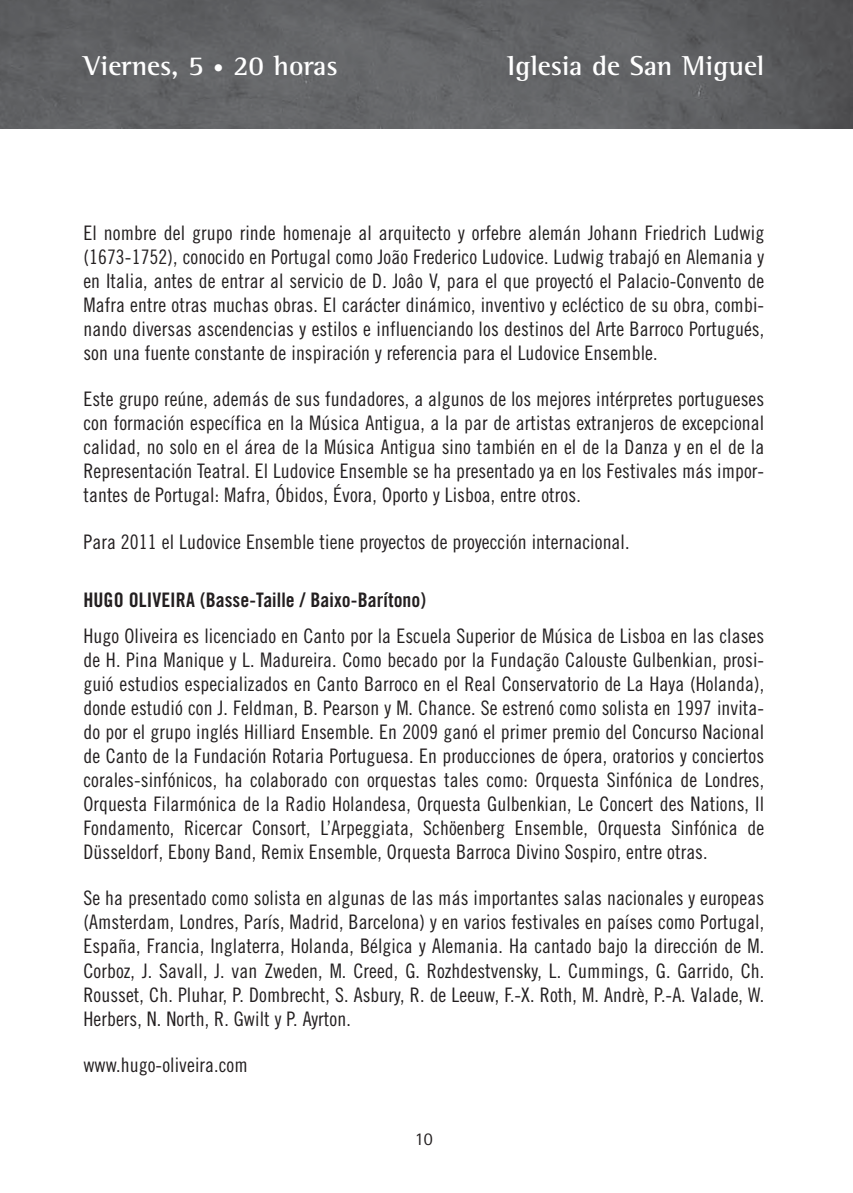
<style>
.page{position:relative;width:853px;height:1193px;background:#fff}
.page>*{position:absolute;margin:0;border:0;box-sizing:border-box;transform-origin:0 0}
.t1{font:700 28px "Rotis Semi Serif";color:#fff}
.t2{font:20px/24px "Trade Gothic Cond Eighteen";letter-spacing:.005em;color:#231f20;text-align:justify}
.t3{font:20px "Trade Gothic Bold Cond Twenty";letter-spacing:.005em;color:#231f20}
.t4{font:18px "Rotis Sans Serif";color:#231f20}
.s1{font-size:20px}
</style>
<div class="page">
<img style="left:0;top:0;width:852px;height:129px">
<h1 class="t1" style="left:83px;top:55px;width:256px">Viernes, 5 <span class="s1">•</span> 20 horas</h1>
<h1 class="t1" style="left:507px;top:55px;width:258px">Iglesia de San Miguel</h1>
<p class="t2" style="left:83px;top:222px;width:682px">El nombre del grupo rinde homenaje al arquitecto y orfebre alemán Johann Friedrich Ludwig (1673-1752), conocido en Portugal como João Frederico Ludovice. Ludwig trabajó en Alemania y en Italia, antes de entrar al servicio de D. Joâo V, para el que proyectó el Palacio-Convento de Mafra entre otras muchas obras. El carácter dinámico, inventivo y ecléctico de su obra, combi&shy;nando diversas ascendencias y estilos e influenciando los destinos del Arte Barroco Portugués, son una fuente constante de inspiración y referencia para el Ludovice Ensemble.</p>
<p class="t2" style="left:83px;top:389px;width:682px">Este grupo reúne, además de sus fundadores, a algunos de los mejores intérpretes portugueses con formación específica en la Música Antigua, a la par de artistas extranjeros de excepcional calidad, no solo en el área de la Música Antigua sino también en el de la Danza y en el de la Representación Teatral. El Ludovice Ensemble se ha presentado ya en los Festivales más impor&shy;tantes de Portugal: Mafra, Óbidos, Évora, Oporto y Lisboa, entre otros.</p>
<p class="t2" style="left:83px;top:531px;width:547px">Para 2011 el Ludovice Ensemble tiene proyectos de proyección internacional.</p>
<p class="t3" style="left:83px;top:592px;width:344px">HUGO OLIVEIRA (Basse-Taille / Baixo-Barítono)</p>
<p class="t2" style="left:83px;top:625px;width:682px">Hugo Oliveira es licenciado en Canto por la Escuela Superior de Música de Lisboa en las clases de H. Pina Manique y L. Madureira. Como becado por la Fundação Calouste Gulbenkian, prosi&shy;guió estudios especializados en Canto Barroco en el Real Conservatorio de La Haya (Holanda), donde estudió con J. Feldman, B. Pearson y M. Chance. Se estrenó como solista en 1997 invita&shy;do por el grupo inglés Hilliard Ensemble. En 2009 ganó el primer premio del Concurso Nacional de Canto de la Fundación Rotaria Portuguesa. En producciones de ópera, oratorios y conciertos corales-sinfónicos, ha colaborado con orquestas tales como: Orquesta Sinfónica de Londres, Orquesta Filarmónica de la Radio Holandesa, Orquesta Gulbenkian, Le Concert des Nations, Il Fondamento, Ricercar Consort, L’Arpeggiata, Schöenberg Ensemble, Orquesta Sinfónica de Düsseldorf, Ebony Band, Remix Ensemble, Orquesta Barroca Divino Sospiro, entre otras.</p>
<p class="t2" style="left:83px;top:887px;width:682px">Se ha presentado como solista en algunas de las más importantes salas nacionales y europeas (Amsterdam, Londres, París, Madrid, Barcelona) y en varios festivales en países como Portugal, España, Francia, Inglaterra, Holanda, Bélgica y Alemania. Ha cantado bajo la dirección de M.<br>Corboz, J. Savall, J. van Zweden, M. Creed, G. Rozhdestvensky, L. Cummings, G. Garrido, Ch.<br>Rousset, Ch. Pluhar, P. Dombrecht, S. Asbury, R. de Leeuw, F.-X. Roth, M. Andrè, P.-A. Valade, W.<br>Herbers, N. North, R. Gwilt y P. Ayrton.</p>
<p class="t2" style="left:83px;top:1054px;width:166px">www.hugo-oliveira.com</p>
<p class="t4" style="left:414px;top:1132px;width:19px">10</p>
</div>
